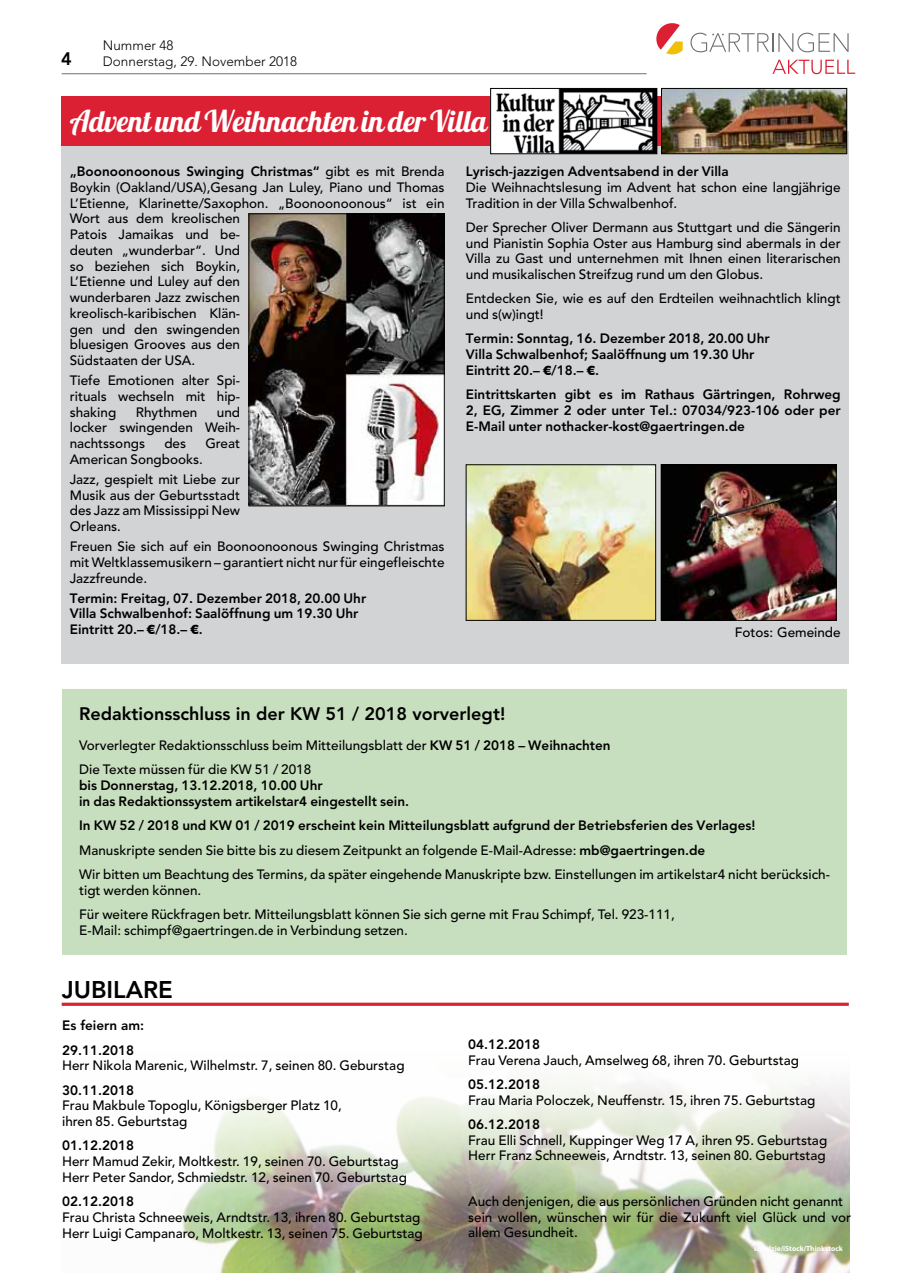
<style>
.page{position:relative;width:902px;height:1280px;background:#fff}
.page>*{position:absolute;margin:0;border:0;box-sizing:border-box;transform-origin:0 0}
.t1{font:30px "Lobster 1.4";letter-spacing:-.01em;color:#fff}
.t2{font:800 24px "Avenir";color:#000}
.t3{font:800 18px "Avenir";color:#000}
.t4{font:500 13.5px/15.8px "Avenir";color:#000}
.t5{font:800 13.5px/15.8px "Avenir";color:#000}
.t6{font:300 13.5px/15.8px "Avenir";color:#000}
.t7{font:700 7.5px "Myriad Pro";color:#fff}
.s1{font-weight:800}
.s2{font-family:"Gill Sans";font-weight:700}
</style>
<div class="page">
<hr style="left:62px;top:73px;width:584px;height:1px;background:#6d6e71">
<svg style="left:656px;top:23px;width:26px;height:31px"></svg>
<svg style="left:690px;top:33px;width:158px;height:19px"></svg>
<svg style="left:772px;top:60px;width:83px;height:14px"></svg>
<div style="left:61px;top:131px;width:787px;height:532px;background:#d1d3d4"></div>
<div style="left:61px;top:96px;width:785px;height:50px;background:#da2032"></div>
<div style="left:490px;top:88px;width:166px;height:66px;background:#fff"></div>
<img style="left:496px;top:90px;width:159px;height:62px">
<div style="left:490px;top:88px;width:167px;height:66px;border:1px solid #000"></div>
<img style="left:663px;top:90px;width:181px;height:62px">
<div style="left:661px;top:88px;width:185px;height:66px;border:1px solid #000"></div>
<img style="left:468px;top:466px;width:185px;height:153px">
<div style="left:466px;top:464px;width:189px;height:157px;border:1px solid #000"></div>
<img style="left:663px;top:466px;width:171px;height:153px">
<div style="left:661px;top:464px;width:175px;height:157px;border:1px solid #000"></div>
<img style="left:251px;top:216px;width:191px;height:288px">
<div style="left:249px;top:214px;width:195px;height:292px;border:1px solid #000"></div>
<hr style="left:62px;top:1003px;width:786px;height:3px;background:#da2032">
<div style="left:62px;top:689px;width:784px;height:266px;background:#c7dfbf"></div>
<img style="left:182px;top:1079px;width:667px;height:194px">
<h3 class="t3" style="left:61px;top:48px;width:12px">4</h3>
<p class="t6" style="left:103px;top:37px;width:196px">Nummer 48<br>Donnerstag, 29. November 2018</p>
<h1 class="t1" style="left:70px;top:102px;width:419px">Advent und Weihnachten in der Villa</h1>
<p class="t4" style="left:70px;top:164px;width:376px"><span class="s1">„Boonoonoonous Swinging Christmas“</span> gibt es mit Brenda<br>Boykin (Oakland/USA),Gesang Jan Luley, Piano und Thomas<br>L’Etienne, Klarinette/Saxophon. „Boonoonoonous“ ist ein<br>Wort aus dem kreolischen<br>Patois Jamaikas und be-<br>deuten „wunderbar“. Und<br>so beziehen sich Boykin,<br>L’Etienne und Luley auf den<br>wunderbaren Jazz zwischen<br>kreolisch-karibischen Klän-<br>gen und den swingenden<br>bluesigen Grooves aus den<br>Südstaaten der USA.</p>
<p class="t4" style="left:70px;top:373px;width:172px;text-align:justify">Tiefe Emotionen alter Spi&shy;rituals wechseln mit hip&shy;shaking</p>
<p class="t5" style="left:466px;top:163px;width:264px">Lyrisch-jazzigen Adventsabend in der Villa</p>
<p class="t4" style="left:466px;top:180px;width:376px">Die Weihnachtslesung im Advent hat schon eine langjährige<br>Tradition in der Villa Schwalbenhof.</p>
<p class="t4" style="left:466px;top:220px;width:376px;text-align:justify">Der Sprecher Oliver Dermann aus Stuttgart und die Sängerin und Pianistin Sophia Oster aus Hamburg sind abermals in der Villa zu Gast und unternehmen mit Ihnen einen literarischen und musikalischen Streifzug rund um den Globus.</p>
<p class="t4" style="left:466px;top:291px;width:376px">Entdecken Sie, wie es auf den Erdteilen weihnachtlich klingt und s(w)ingt!</p>
<p class="t5" style="left:466px;top:331px;width:305px">Termin: Sonntag, 16. Dezember 2018, 20.00 Uhr<br>Villa Schwalbenhof; Saalöffnung um 19.30 Uhr<br>Eintritt 20.– <span class="s2">€</span>/18.– <span class="s2">€</span>.</p>
<p class="t5" style="left:466px;top:387px;width:376px;text-align:justify">Eintrittskarten gibt es im Rathaus Gärtringen, Rohrweg 2, EG, Zimmer 2 oder unter Tel.: 07034/923-106 oder per E-Mail unter nothacker-kost@gaertringen.de</p>
<p class="t4" style="left:70px;top:404px;width:172px;text-align:justify;text-indent:147px">und locker swingenden Weih&shy;nachtssongs</p>
<p class="t4" style="left:136px;top:404px;width:63px">Rhythmen</p>
<p class="t4" style="left:164px;top:436px;width:23px">des</p>
<p class="t4" style="left:205px;top:436px;width:36px">Great</p>
<p class="t4" style="left:70px;top:450px;width:172px;line-height:20px">American Songbooks.<br>Jazz, gespielt mit Liebe zur</p>
<p class="t4" style="left:70px;top:487px;width:172px;text-align:justify">Musik aus der Geburtsstadt des Jazz am Mississippi New Orleans.</p>
<p class="t4" style="left:70px;top:539px;width:376px;text-align:justify">Freuen Sie sich auf ein Boonoonoonous Swinging Christmas mit Weltklassemusikern – garantiert nicht nur für eingefleischte Jazzfreunde.</p>
<p class="t5" style="left:70px;top:590px;width:298px">Termin: Freitag, 07. Dezember 2018, 20.00 Uhr<br>Villa Schwalbenhof: Saalöffnung um 19.30 Uhr<br>Eintritt 20.– <span class="s2">€</span>/18.– <span class="s2">€</span>.</p>
<p class="t4" style="left:734px;top:625px;width:107px">Fotos: Gemeinde</p>
<h3 class="t3" style="left:79px;top:703px;width:427px">Redaktionsschluss in der KW 51 / 2018 vorverlegt!</h3>
<p class="t4" style="left:79px;top:734px;width:533px;line-height:24.3px">Vorverlegter Redaktionsschluss beim Mitteilungsblatt der <span class="s1">KW 51 / 2018 – Weihnachten<br></span>Die Texte müssen für die KW 51 / 2018</p>
<p class="t5" style="left:79px;top:778px;width:331px">bis Donnerstag, 13.12.2018, 10.00 Uhr<br>in das Redaktionssystem artikelstar4 eingestellt sein.</p>
<p class="t4" style="left:79px;top:814px;width:752px;line-height:24.3px"><span class="s1">In KW 52 / 2018 und KW 01 / 2019 erscheint kein Mitteilungsblatt aufgrund der Betriebsferien des Verlages!<br></span>Manuskripte senden Sie bitte bis zu diesem Zeitpunkt an folgende E-Mail-Adresse: <span class="s1">mb@gaertringen.de<br></span>Wir bitten um Beachtung des Termins, da später eingehende Manuskripte bzw. Einstellungen im artikelstar4 nicht berücksich-</p>
<p class="t4" style="left:79px;top:878px;width:597px;line-height:24.3px">tigt werden können.<br>Für weitere Rückfragen betr. Mitteilungsblatt können Sie sich gerne mit Frau Schimpf, Tel. 923-111,</p>
<p class="t4" style="left:79px;top:922px;width:330px">E-Mail: schimpf@gaertringen.de in Verbindung setzen.</p>
<h2 class="t2" style="left:62px;top:975px;width:27px">Jubilare</h2>
<p class="t5" style="left:62px;top:1013px;width:83px;line-height:24.3px">Es feiern am:<br>29.11.2018</p>
<p class="t4" style="left:62px;top:1058px;width:344px">Herr Nikola Marenic, Wilhelmstr. 7, seinen 80. Geburstag</p>
<p class="t5" style="left:62px;top:1082px;width:73px">30.11.2018</p>
<p class="t4" style="left:62px;top:1098px;width:281px">Frau Makbule Topoglu, Königsberger Platz 10, ihren 85. Geburtstag</p>
<p class="t5" style="left:62px;top:1138px;width:73px">01.12.2018</p>
<p class="t4" style="left:62px;top:1154px;width:346px">Herr Mamud Zekir, Moltkestr. 19, seinen 70. Geburtstag<br>Herr Peter Sandor, Schmiedstr. 12, seinen 70. Geburtstag</p>
<p class="t5" style="left:62px;top:1194px;width:73px">02.12.2018</p>
<p class="t4" style="left:62px;top:1210px;width:362px">Frau Christa Schneeweis, Arndtstr. 13, ihren 80. Geburtstag<br>Herr Luigi Campanaro, Moltkestr. 13, seinen 75. Geburtstag</p>
<p class="t5" style="left:468px;top:1036px;width:73px">04.12.2018</p>
<p class="t4" style="left:468px;top:1052px;width:332px">Frau Verena Jauch, Amselweg 68, ihren 70. Geburtstag</p>
<p class="t5" style="left:468px;top:1076px;width:73px">05.12.2018</p>
<p class="t4" style="left:468px;top:1092px;width:349px">Frau Maria Poloczek, Neuffenstr. 15, ihren 75. Geburtstag</p>
<p class="t5" style="left:468px;top:1116px;width:73px">06.12.2018</p>
<p class="t4" style="left:468px;top:1132px;width:360px">Frau Elli Schnell, Kuppinger Weg 17 A, ihren 95. Geburtstag<br>Herr Franz Schneeweis, Arndtstr. 13, seinen 80. Geburtstag</p>
<p class="t4" style="left:468px;top:1194px;width:384px">Auch denjenigen, die aus persönlichen Gründen nicht genannt sein wollen, wünschen wir für die Zukunft viel Glück und vor allem Gesundheit.</p>
<p class="t7" style="left:753px;top:1243px;width:91px">schulzie/iStock/Thinkstock</p>
</div>
